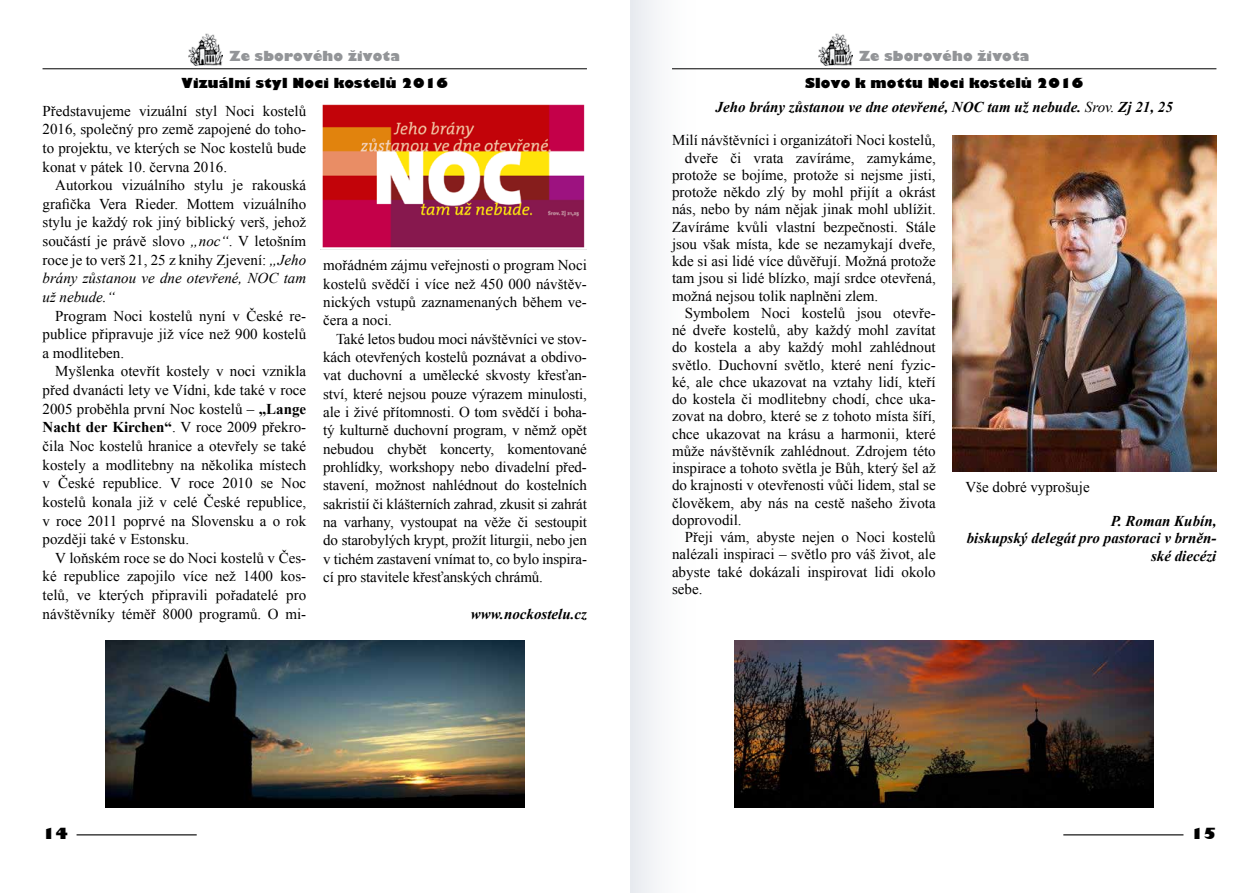
<style>
.page{position:relative;width:1259px;height:893px;background:#fff}
.page>*{position:absolute;margin:0;border:0;box-sizing:border-box;transform-origin:0 0}
.t1{font:15px/18.6px "Times New Roman";color:#000;text-align:justify}
.t2{font:italic 700 15px/17.2px "Times New Roman";color:#000;text-align:right}
.t3{font:800 15px "Gilbert";color:#000}
.t4{font:800 13.5px "Gilbert";letter-spacing:.01em;color:#000}
.t5{font:800 13.5px "Gilbert";letter-spacing:.01em;color:#939598}
.s1{font-style:italic}
.s2{font-weight:700}
.s3{font-weight:400}
</style>
<div class="page">
<hr style="left:77px;top:834px;width:120px;height:1px;background:#000">
<hr style="left:1063px;top:834px;width:120px;height:1px;background:#000">
<div style="left:630px;top:0;width:67px;height:893px;background:linear-gradient(to right,#e9ecf0,#fff)"></div>
<img style="left:189px;top:33px;width:34px;height:33px">
<hr style="left:43px;top:68px;width:544px;height:1px;background:#000">
<img style="left:818px;top:33px;width:34px;height:33px">
<hr style="left:672px;top:68px;width:544px;height:1px;background:#000">
<img style="left:321px;top:104px;width:266px;height:146px">
<img style="left:952px;top:135px;width:264px;height:337px">
<img style="left:735px;top:641px;width:418px;height:167px">
<img style="left:106px;top:641px;width:418px;height:167px">
<p class="t5" style="left:229px;top:48px;width:172px">Ze sborového života</p>
<p class="t4" style="left:182px;top:75px;width:268px">Vizuální styl Noci kostelů 2016</p>
<p class="t1" style="left:43px;top:101px;width:265px">Představujeme vizuální styl Noci kostelů 2016, společný pro země zapojené do toho&shy;to projektu, ve kterých se Noc kostelů bude konat v pátek 10. června 2016.</p>
<p class="t1" style="left:43px;top:176px;width:265px;text-indent:13px">Autorkou vizuálního stylu je rakouská grafička Vera Rieder. Mottem vizuálního stylu je každý rok jiný biblický verš, jehož součástí je právě slovo <span class="s1">„noc“</span>. V letošním roce je to verš 21, 25 z knihy Zjevení: <span class="s1">„Jeho brány zůstanou ve dne otevřené, NOC tam už nebude.“</span></p>
<p class="t1" style="left:43px;top:306px;width:265px;text-indent:13px">Program Noci kostelů nyní v České re&shy;publice připravuje již více než 900 kostelů a modliteben.</p>
<p class="t1" style="left:43px;top:362px;width:265px;text-indent:13px">Myšlenka otevřít kostely v noci vznikla před dvanácti lety ve Vídni, kde také v roce 2005 proběhla první Noc kostelů – <span class="s2">„Lange Nacht der Kirchen“</span>. V roce 2009 překro&shy;čila Noc kostelů hranice a otevřely se také kostely a modlitebny na několika místech v České republice. V roce 2010 se Noc kostelů konala již v celé České republice, v roce 2011 poprvé na Slovensku a o rok později také v Estonsku.</p>
<p class="t1" style="left:43px;top:548px;width:265px;text-indent:13px">V loňském roce se do Noci kostelů v Čes&shy;ké republice zapojilo více než 1400 kos&shy;telů, ve kterých připravili pořadatelé pro návštěvníky téměř 8000 programů. O mi-</p>
<p class="t1" style="left:323px;top:256px;width:265px">mořádném zájmu veřejnosti o program Noci kostelů svědčí i více než 450 000 návštěv&shy;nických vstupů zaznamenaných během ve&shy;čera a noci.</p>
<p class="t1" style="left:323px;top:329px;width:265px;text-indent:13px">Také letos budou moci návštěvníci ve stov&shy;kách otevřených kostelů poznávat a obdivo&shy;vat duchovní a umělecké skvosty křesťan&shy;ství, které nejsou pouze výrazem minulosti, ale i živé přítomnosti. O tom svědčí i boha&shy;tý kulturně duchovní program, v němž opět nebudou chybět koncerty, komentované prohlídky, workshopy nebo divadelní před&shy;stavení, možnost nahlédnout do kostelních sakristií či klášterních zahrad, zkusit si zahrát na varhany, vystoupat na věže či sestoupit do starobylých krypt, prožít liturgii, nebo jen v tichém zastavení vnímat to, co bylo inspira&shy;cí pro stavitele křesťanských chrámů.</p>
<p class="t2" style="left:471px;top:605px;width:118px">www.nockostelu.cz</p>
<p class="t5" style="left:859px;top:48px;width:172px">Ze sborového života</p>
<p class="t4" style="left:805px;top:75px;width:279px">Slovo k mottu Noci kostelů 2016</p>
<p class="t2" style="left:715px;top:98px;width:459px">Jeho brány zůstanou ve dne otevřené, NOC tam už nebude. <span class="s3">Srov.</span> Zj 21, 25</p>
<p class="t1" style="left:672px;top:131px;width:265px">Milí návštěvníci i organizátoři Noci kostelů,</p>
<p class="t1" style="left:685px;top:148px;width:252px">dveře či vrata zavíráme, zamykáme,</p>
<p class="t1" style="left:672px;top:165px;width:265px">protože se bojíme, protože si nejsme jisti,</p>
<p class="t1" style="left:672px;top:183px;width:265px">protože někdo zlý by mohl přijít a okrást</p>
<p class="t1" style="left:672px;top:200px;width:265px">nás, nebo by nám nějak jinak mohl ublížit.</p>
<p class="t1" style="left:672px;top:217px;width:265px">Zavíráme kvůli vlastní bezpečnosti. Stále</p>
<p class="t1" style="left:672px;top:234px;width:265px">jsou však místa, kde se nezamykají dveře,</p>
<p class="t1" style="left:672px;top:252px;width:265px">kde si asi lidé více důvěřují. Možná protože</p>
<p class="t1" style="left:672px;top:269px;width:265px">tam jsou si lidé blízko, mají srdce otevřená,</p>
<p class="t1" style="left:672px;top:286px;width:208px">možná nejsou tolik naplněni zlem.</p>
<p class="t1" style="left:685px;top:303px;width:252px">Symbolem Noci kostelů jsou otevře-</p>
<p class="t1" style="left:672px;top:321px;width:265px">né dveře kostelů, aby každý mohl zavítat</p>
<p class="t1" style="left:672px;top:338px;width:265px">do kostela a aby každý mohl zahlédnout</p>
<p class="t1" style="left:672px;top:355px;width:265px">světlo. Duchovní světlo, které není fyzic-</p>
<p class="t1" style="left:672px;top:372px;width:265px">ké, ale chce ukazovat na vztahy lidí, kteří</p>
<p class="t1" style="left:672px;top:390px;width:265px">do kostela či modlitebny chodí, chce uka-</p>
<p class="t1" style="left:672px;top:407px;width:265px">zovat na dobro, které se z tohoto místa šíří,</p>
<p class="t1" style="left:672px;top:424px;width:265px">chce ukazovat na krásu a harmonii, které</p>
<p class="t1" style="left:672px;top:441px;width:265px">může návštěvník zahlédnout. Zdrojem této</p>
<p class="t1" style="left:672px;top:459px;width:265px">inspirace a tohoto světla je Bůh, který šel až</p>
<p class="t1" style="left:672px;top:476px;width:265px">do krajnosti v otevřenosti vůči lidem, stal se</p>
<p class="t1" style="left:672px;top:493px;width:265px">člověkem, aby nás na cestě našeho života</p>
<p class="t1" style="left:672px;top:510px;width:71px">doprovodil.</p>
<p class="t1" style="left:685px;top:528px;width:252px">Přeji vám, abyste nejen o Noci kostelů</p>
<p class="t1" style="left:672px;top:545px;width:265px">nalézali inspiraci – světlo pro váš život, ale</p>
<p class="t1" style="left:672px;top:562px;width:265px">abyste také dokázali inspirovat lidi okolo</p>
<p class="t1" style="left:672px;top:579px;width:32px">sebe.</p>
<p class="t1" style="left:965px;top:477px;width:126px">Vše dobré vyprošuje</p>
<p class="t2" style="left:966px;top:512px;width:251px">P. Roman Kubín,<br>biskupský delegát pro pastoraci v brněn&shy;ské diecézi</p>
<p class="t3" style="left:43px;top:824px;width:27px">14</p>
<p class="t3" style="left:1190px;top:824px;width:27px">15</p>
</div>
